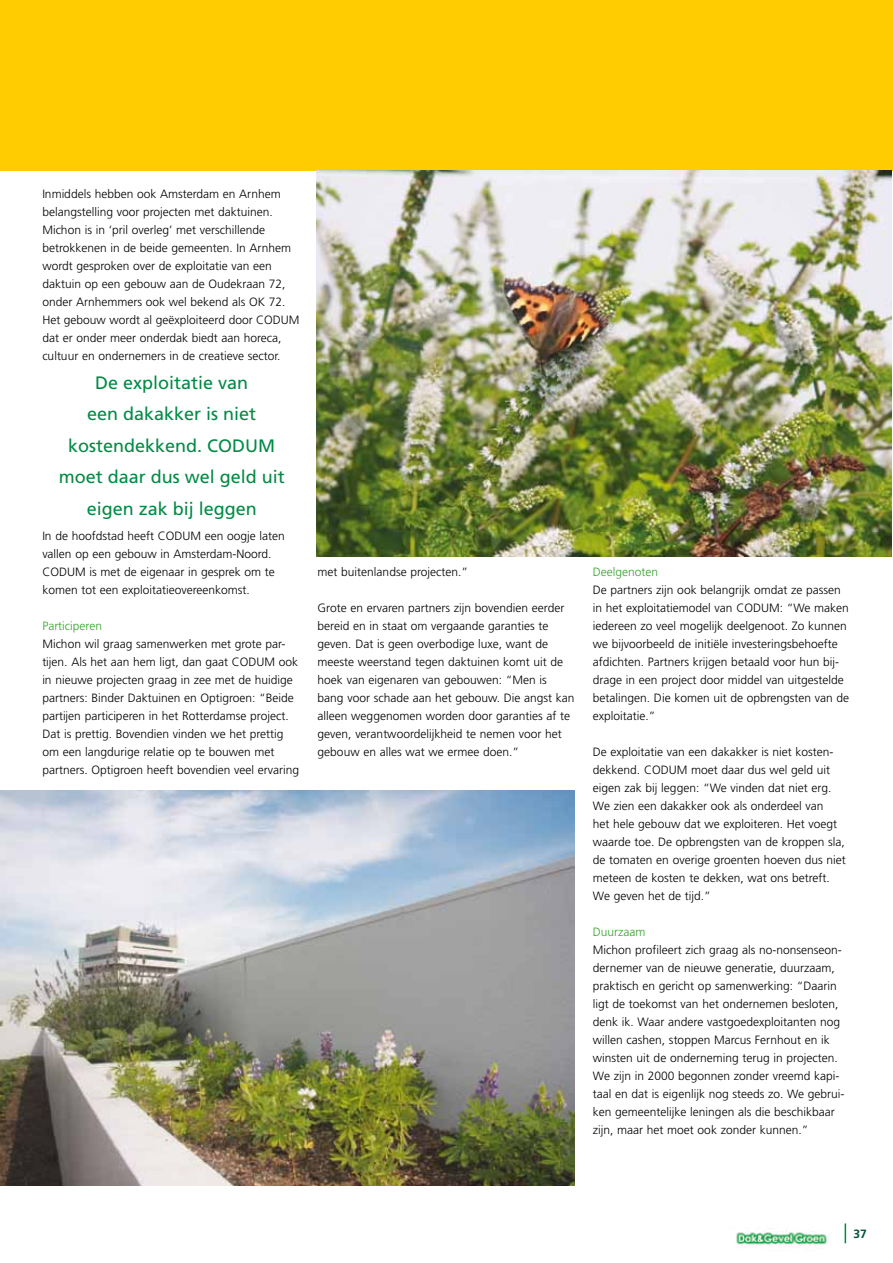
<style>
.page{position:relative;width:893px;height:1263px;background:#fff}
.page>*{position:absolute;margin:0;border:0;box-sizing:border-box;transform-origin:0 0}
.t1{font:18px/31.5px "Frutiger";color:#008b45;text-align:center}
.t2{font:300 12px/18px "Frutiger";color:#000}
.t3{font:300 12px "Frutiger";color:#35a32c}
.t4{font:700 12px "Frutiger";color:#00523c}
</style>
<div class="page">
<svg style="left:845px;top:1223px;width:1px;height:20px"></svg>
<img style="left:736px;top:1229px;width:91px;height:17px">
<div style="left:0;top:0;width:893px;height:170px;background:#fecc00"></div>
<img style="left:0;top:791px;width:574px;height:394px">
<img style="left:317px;top:170px;width:575px;height:386px">
<p class="t2" style="left:42px;top:185px;width:259px">Inmiddels hebben ook Amsterdam en Arnhem belangstelling voor projecten met daktuinen.<br>Michon is in ‘pril overleg’ met verschillende betrokkenen in de beide gemeenten. In Arnhem wordt gesproken over de exploitatie van een daktuin op een gebouw aan de Oudekraan 72, onder Arnhemmers ook wel bekend als OK 72.<br>Het gebouw wordt al geëxploiteerd door CODUM dat er onder meer onderdak biedt aan horeca, cultuur en ondernemers in de creatieve sector.</p>
<h1 class="t1" style="left:59px;top:367px;width:228px">De exploitatie van<br>een dakakker is niet kostendekkend. CODUM moet daar dus wel geld uit eigen zak bij leggen</h1>
<p class="t2" style="left:42px;top:527px;width:244px">In de hoofdstad heeft CODUM een oogje laten vallen op een gebouw in Amsterdam-Noord.<br>CODUM is met de eigenaar in gesprek om te komen tot een exploitatieovereenkomst.</p>
<p class="t3" style="left:42px;top:619px;width:61px">Participeren</p>
<p class="t2" style="left:42px;top:635px;width:258px">Michon wil graag samenwerken met grote par&shy;tijen. Als het aan hem ligt, dan gaat CODUM ook in nieuwe projecten graag in zee met de huidige partners: Binder Daktuinen en Optigroen: “Beide partijen participeren in het Rotterdamse project.<br>Dat is prettig. Bovendien vinden we het prettig om een langdurige relatie op te bouwen met partners. Optigroen heeft bovendien veel ervaring</p>
<p class="t2" style="left:318px;top:563px;width:152px">met buitenlandse projecten.”</p>
<p class="t2" style="left:318px;top:599px;width:258px">Grote en ervaren partners zijn bovendien eerder bereid en in staat om vergaande garanties te geven. Dat is geen overbodige luxe, want de meeste weerstand tegen daktuinen komt uit de hoek van eigenaren van gebouwen: “Men is bang voor schade aan het gebouw. Die angst kan alleen weggenomen worden door garanties af te geven, verantwoordelijkheid te nemen voor het gebouw en alles wat we ermee doen.”</p>
<p class="t3" style="left:593px;top:565px;width:67px">Deelgenoten</p>
<p class="t2" style="left:593px;top:581px;width:258px">De partners zijn ook belangrijk omdat ze passen in het exploitatiemodel van CODUM: “We maken iedereen zo veel mogelijk deelgenoot. Zo kunnen we bijvoorbeeld de initiële investeringsbehoefte afdichten. Partners krijgen betaald voor hun bij&shy;drage in een project door middel van uitgestelde betalingen. Die komen uit de opbrengsten van de exploitatie.”</p>
<p class="t2" style="left:593px;top:743px;width:254px">De exploitatie van een dakakker is niet kosten&shy;dekkend. CODUM moet daar dus wel geld uit eigen zak bij leggen: “We vinden dat niet erg.<br>We zien een dakakker ook als onderdeel van<br>het hele gebouw dat we exploiteren. Het voegt waarde toe. De opbrengsten van de kroppen sla, de tomaten en overige groenten hoeven dus niet meteen de kosten te dekken, wat ons betreft.<br>We geven het de tijd.”</p>
<p class="t3" style="left:593px;top:925px;width:54px">Duurzaam</p>
<p class="t2" style="left:593px;top:941px;width:253px">Michon profileert zich graag als no-nonsenseon&shy;dernemer van de nieuwe generatie, duurzaam, praktisch en gericht op samenwerking: “Daarin ligt de toekomst van het ondernemen besloten, denk ik. Waar andere vastgoedexploitanten nog willen cashen, stoppen Marcus Fernhout en ik winsten uit de onderneming terug in projecten.<br>We zijn in 2000 begonnen zonder vreemd kapi&shy;taal en dat is eigenlijk nog steeds zo. We gebrui&shy;ken gemeentelijke leningen als die beschikbaar zijn, maar het moet ook zonder kunnen.”</p>
<p class="t4" style="left:853px;top:1227px;width:15px">37</p>
</div>
